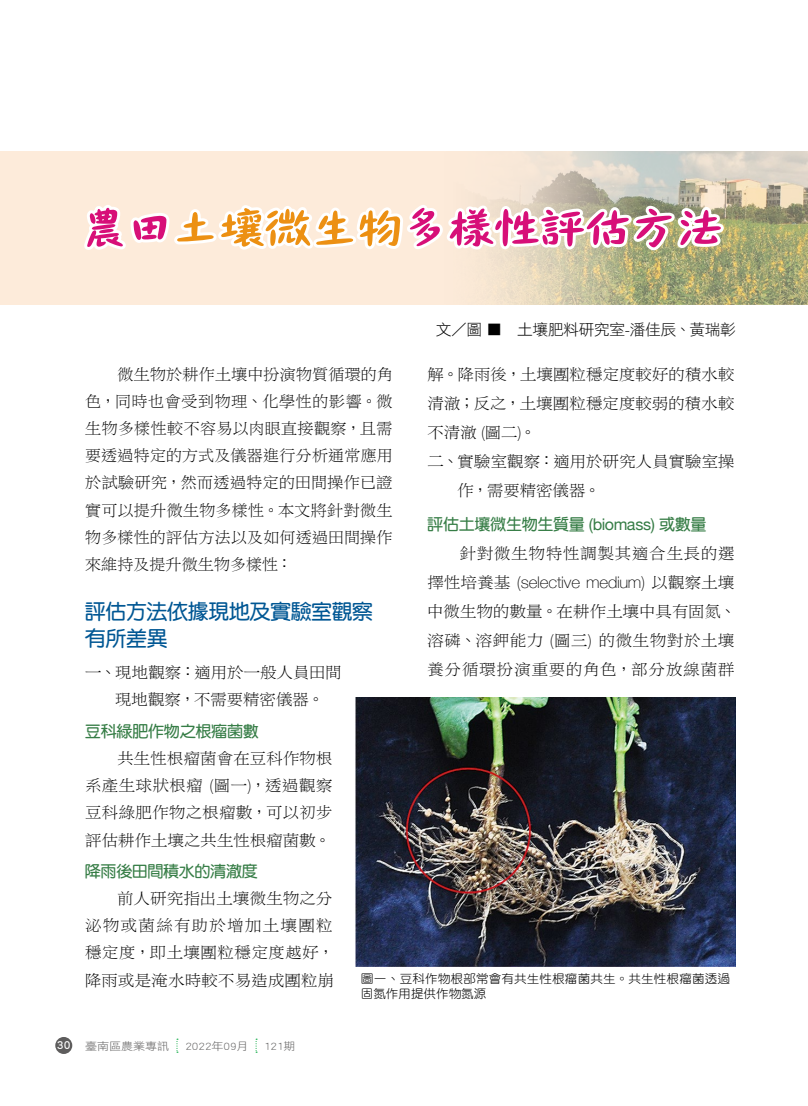
<style>
.page{position:relative;width:808px;height:1106px;background:#fff}
.page>*{position:absolute;margin:0;border:0;box-sizing:border-box;transform-origin:0 0}
.t1{font:21px/27.2px "DF Yuan Std W7";letter-spacing:-.02em;color:#005794}
.t2{font:16.05px/27.2px "DF Li Song Std W3";letter-spacing:-.02em;color:#000;text-align:justify;scale:1.05 1}
.t3{font:16.05px/27.2px "DF Li Song Std W3";letter-spacing:-.02em;color:#000;text-align:justify}
.t4{font:16.05px "DF Yuan Std W7";letter-spacing:-.02em;color:#367d46}
.t5{font:100 16.05px "Helvetica Neue";letter-spacing:-.015em;color:#000;scale:1.05 1}
.t6{font:16.05px "DF Li Song Std W3";letter-spacing:.015em;color:#000;scale:1.05 1}
.t7{font:15.45px "DF Hei Std W3";letter-spacing:-.02em;color:#000}
.t8{font:12.15px/15px "DF Yuan Std W3";letter-spacing:.01em;color:#000;scale:1.06 1}
.t9{font:10.8px "DF Hei Std W3";color:#5e5d5d;scale:1.11 1}
.t10{font:10.5px "Li Hei Pro";color:#fff}
.s1{font-family:"DF Hei Std W3"}
.s2{font-family:"Helvetica Neue";font-weight:100}
.s3{font-family:"Helvetica Neue"}
.s4{font-family:"DF Li Song Std W3";font-weight:400}
</style>
<div class="page">
<div style="left:55px;top:1037px;width:17px;height:17px;background:#5e5d5d;border-radius:50%"></div>
<svg style="left:176px;top:1038px;width:2px;height:14px"></svg>
<div style="left:0;top:151px;width:808px;height:153px;background:#fdebda"></div>
<img style="left:485px;top:151px;width:323px;height:153px">
<img style="left:355px;top:697px;width:381px;height:269px">
<svg style="left:81px;top:201px;width:646px;height:104px"></svg>
<p class="t7" style="left:436px;top:321px;width:301px">文／圖 ■ 土壤肥料研究室-潘佳辰、黃瑞彰</p>
<p class="t3" style="left:85px;top:360px;width:310px;text-indent:32px">微生物於耕作土壤中扮演物質循環的角色<span class="s1">，</span>同時也會受到物理<span class="s1">、</span>化學性的影響<span class="s1">。</span>微生物多樣性較不容易以肉眼直接觀察<span class="s1">，</span>且需要透過特定的方式及儀器進行分析通常應用於試驗研究<span class="s1">，</span>然而透過特定的田間操作已證實可以提升微生物多樣性<span class="s1">。</span>本文將針對微生物多樣性的評估方法以及如何透過田間操作來維持及提升微生物多樣性<span class="s1">：</span></p>
<h1 class="t1" style="left:85px;top:597px;width:290px">評估方法依據現地及實驗室觀察有所差異</h1>
<p class="t2" style="left:115px;top:658px;width:218px;text-indent:-30px">一<span class="s1">、</span>現地觀察<span class="s1">：</span>適用於一般人員田間現地觀察<span class="s1">，</span>不需要精密儀器<span class="s1">。</span></p>
<p class="t4" style="left:85px;top:722px;width:175px">豆科綠肥作物之根瘤菌數</p>
<p class="t2" style="left:85px;top:744px;width:238px;text-indent:32px">共生性根瘤菌會在豆科作物根系產生球狀根瘤 <span class="s2">(</span>圖一<span class="s2">)</span><span class="s1">，</span>透過觀察豆科綠肥作物之根瘤數<span class="s1">，</span>可以初步評估耕作土壤之共生性根瘤菌數<span class="s1">。</span></p>
<p class="t4" style="left:85px;top:862px;width:175px">降雨後田間積水的清澈度</p>
<p class="t2" style="left:85px;top:884px;width:239px;text-indent:32px">前人研究指出土壤微生物之分泌物或菌絲有助於增加土壤團粒穩定度<span class="s1">，</span>即土壤團粒穩定度越好<span class="s1">，</span>降雨或是淹水時較不易造成團粒崩</p>
<p class="t2" style="left:427px;top:360px;width:294px">解<span class="s1">。</span>降雨後<span class="s1">，</span>土壤團粒穩定度較好的積水較</p>
<p class="t2" style="left:427px;top:389px;width:295px">清澈<span class="s1">；</span>反之<span class="s1">，</span>土壤團粒穩定度較弱的積水較</p>
<p class="t2" style="left:427px;top:418px;width:106px">不清澈 <span class="s2">(</span>圖二<span class="s2">)</span><span class="s1">。</span></p>
<p class="t2" style="left:427px;top:447px;width:295px">二<span class="s1">、</span>實驗室觀察<span class="s1">：</span>適用於研究人員實驗室操</p>
<p class="t2" style="left:457px;top:476px;width:138px">作<span class="s1">，</span>需要精密儀器<span class="s1">。</span></p>
<p class="t4" style="left:427px;top:515px;width:281px">評估土壤微生物生質量 <span class="s3">(biomass)</span> 或數量</p>
<p class="t6" style="left:459px;top:544px;width:264px">針對微生物特性調製其適合生長的選</p>
<p class="t5" style="left:427px;top:570px;width:294px"><span class="s4">擇性培養基</span> (selective medium) <span class="s4">以觀察土壤</span></p>
<p class="t2" style="left:427px;top:596px;width:296px;line-height:29.1px">中微生物的數量<span class="s1">。</span>在耕作土壤中具有固氮<span class="s1">、</span>溶磷<span class="s1">、</span>溶鉀能力 <span class="s2">(</span>圖三<span class="s2">)</span> 的微生物對於土壤養分循環扮演重要的角色<span class="s1">，</span>部分放線菌群</p>
<p class="t8" style="left:361px;top:971px;width:350px">圖一、豆科作物根部常會有共生性根瘤菌共生。共生性根瘤菌透過固氮作用提供作物氮源</p>
<p class="t10" style="left:57px;top:1040px;width:15px">30</p>
<p class="t9" style="left:85px;top:1039px;width:77px">臺南區農業專訊</p>
<p class="t9" style="left:185px;top:1039px;width:58px">2022年09月</p>
<p class="t9" style="left:264px;top:1039px;width:30px">121期</p>
</div>
